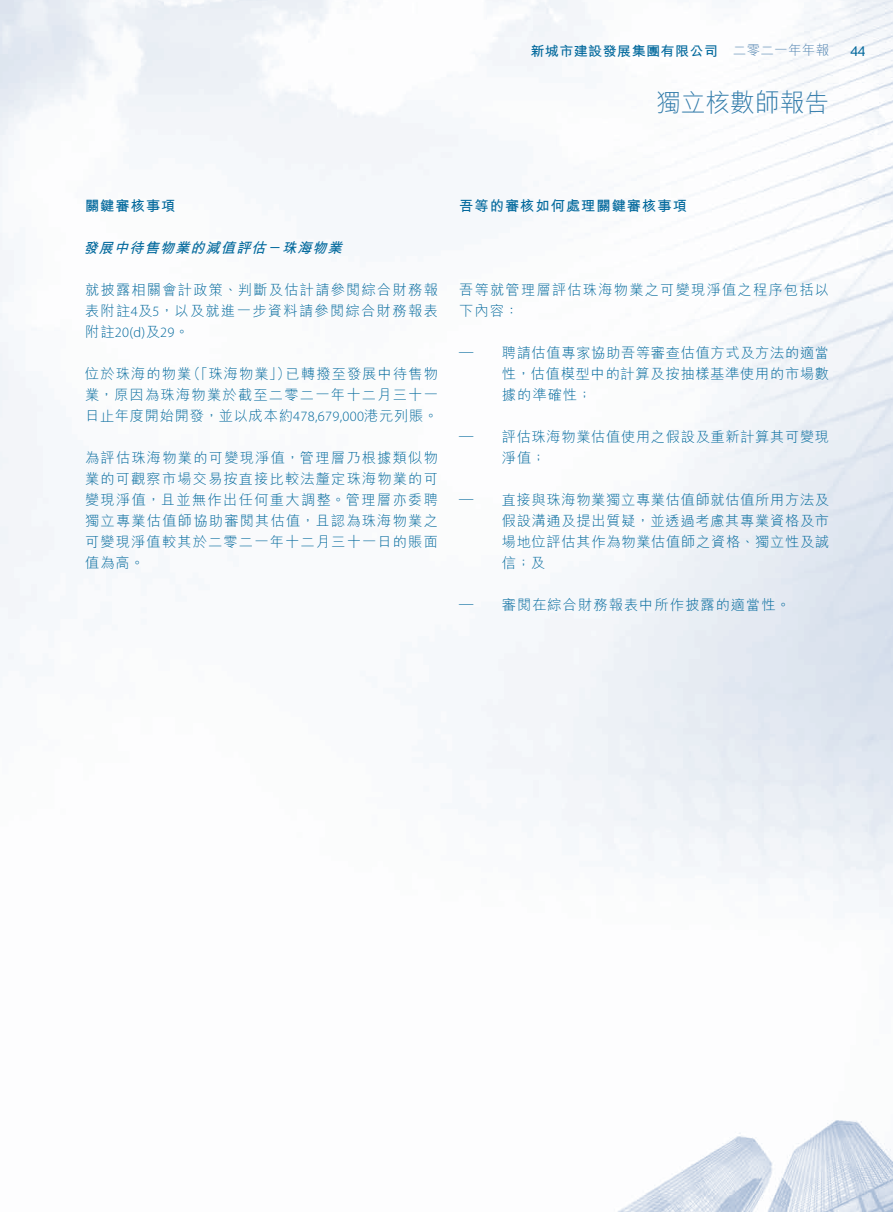
<style>
.page{position:relative;width:893px;height:1212px;background:#fff}
.page>*{position:absolute;margin:0;border:0;box-sizing:border-box;transform-origin:0 0}
.t1{font:300 25.5px "M Hei HK";color:#317baa}
.t2{font:300 14.25px/21px "M Hei HK";letter-spacing:.07em;color:#01689c}
.t3{font:300 14.25px "M Hei HK";letter-spacing:.045em;color:#01689c}
.t4{font:300 14.25px/21px "M Hei HK";letter-spacing:.05em;color:#01689c}
.t5{font:700 14.25px "M Hei HK";letter-spacing:.07em;color:#01689c}
.t6{font:italic 700 14.25px "M Hei HK";color:#01689c}
.t7{font:300 14.25px "Myriad Pro";color:#01689c}
.t8{font:700 13.5px "M Hei HK";letter-spacing:.02em;color:#01689c;scale:1.05 1}
.t9{font:300 13.5px "M Hei HK";letter-spacing:.02em;color:#5385b1}
.t10{font:condensed 13.5px "Arial MT Std";color:#01689c;scale:1.1 1}
.s1{font-family:"Myriad Pro"}
.s2{font-family:"M Hei HK"}
</style>
<div class="page">
<img style="left:0;top:0;width:893px;height:1212px">
<p class="t8" style="left:530px;top:42px;width:180px">新城市建設發展集團有限公司</p>
<p class="t9" style="left:733px;top:40px;width:98px">二零二一年年報</p>
<h1 class="t1" style="left:656px;top:85px;width:175px">獨立核數師報告</h1>
<p class="t10" style="left:850px;top:43px;width:15px">44</p>
<p class="t5" style="left:85px;top:195px;width:92px">關鍵審核事項</p>
<p class="t6" style="left:282px;top:237px;width:66px">珠海物業</p>
<p class="t6" style="left:84px;top:237px;width:188px">發展中待售物業的減值評估</p>
<p class="t2" style="left:85px;top:278px;width:354px">就披露相關會計政策、判斷及估計請參閱綜合財務報表附註及<span class="s1">4 5</span>，以及就進一步資料請參閱綜合財務報表</p>
<p class="t7" style="left:85px;top:323px;width:105px"><span class="s2">附註</span> 2 0 <span class="s2">及</span>)d( 2 9 <span class="s2">。</span></p>
<p class="t2" style="left:286px;top:362px;width:154px">已轉撥至發展中待售物</p>
<p class="t6" style="left:267px;top:237px;width:21px">－</p>
<p class="t2" style="left:85px;top:362px;width:354px">位於珠海的物業<br>業，原因為珠海物業於截至二零二一年十二月三十一日止年度開始開發，並以成本約<span class="s1">478,679,000</span>港元列賬。</p>
<p class="t2" style="left:85px;top:446px;width:354px;text-align:justify">為評估珠海物業的可變現淨值，管理層乃根據類似物業的可觀察市場交易按直接比較法釐定珠海物業的可變現淨值，且並無作出任何重大調整。管理層亦委聘獨立專業估值師協助審閱其估值，且認為珠海物業之可變現淨值較其於二零二一年十二月三十一日的賬面值為高。</p>
<p class="t2" style="left:186px;top:362px;width:106px">（「珠海物業」）</p>
<p class="t5" style="left:459px;top:195px;width:229px">吾等的審核如何處理關鍵審核事項</p>
<p class="t2" style="left:459px;top:278px;width:371px">吾等就管理層評估珠海物業之可變現淨值之程序包括以下內容：</p>
<p class="t3" style="left:502px;top:342px;width:329px">聘請估值專家協助吾等審查估值方式及方法的適當</p>
<p class="t2" style="left:459px;top:341px;width:16px">─</p>
<p class="t2" style="left:459px;top:425px;width:16px">─</p>
<p class="t2" style="left:459px;top:488px;width:16px">─</p>
<p class="t2" style="left:459px;top:593px;width:16px">─</p>
<p class="t4" style="left:502px;top:362px;width:329px">性，估值模型中的計算及按抽樣基準使用的市場數據的準確性;</p>
<p class="t3" style="left:502px;top:426px;width:329px">評估珠海物業估值使用之假設及重新計算其可變現</p>
<p class="t2" style="left:502px;top:446px;width:46px">淨值;</p>
<p class="t3" style="left:502px;top:489px;width:329px">直接與珠海物業獨立專業估值師就估值所用方法及</p>
<p class="t2" style="left:502px;top:509px;width:329px;text-align:justify">假設溝通及提出質疑，並透過考慮其專業資格及市場地位評估其作為物業估值師之資格、獨立性及誠信；及</p>
<p class="t2" style="left:502px;top:593px;width:290px">審閱在綜合財務報表中所作披露的適當性。</p>
</div>
